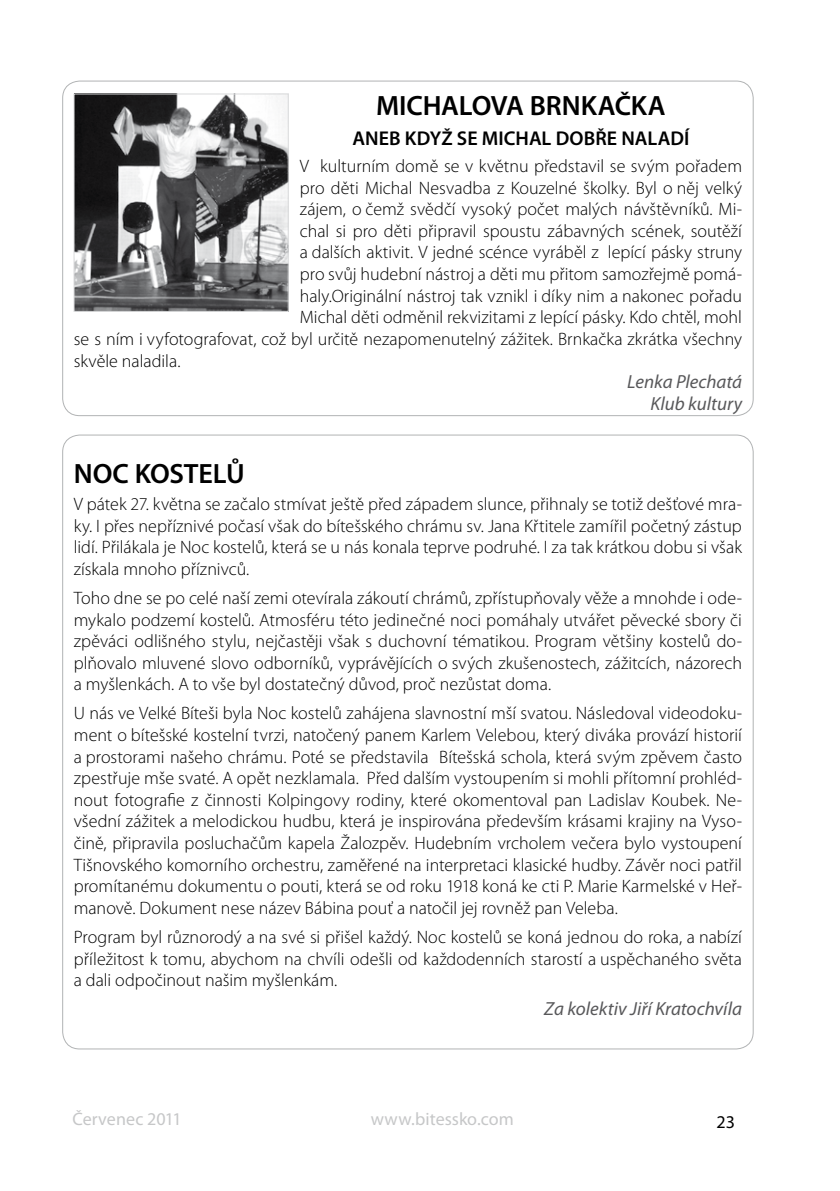
<style>
.page{position:relative;width:840px;height:1191px;background:#fff}
.page>*{position:absolute;margin:0;border:0;box-sizing:border-box;transform-origin:0 0}
.t1{font:600 28px "Myriad Pro";letter-spacing:-.005em;color:#000}
.t2{font:600 20px "Myriad Pro";letter-spacing:.005em;color:#000}
.t3{font:italic 19px/21.6px "Myriad Pro";color:#58585a;text-align:right}
.t4{font:300 18px/21.6px "Myriad Pro";color:#000;text-align:justify}
.t5{font:18px "Myriad Pro";letter-spacing:.005em;color:#c6c7c8}
.t6{font:18px "Myriad Pro";color:#000}
</style>
<div class="page">
<img style="left:76px;top:96px;width:210px;height:214px">
<div style="left:74px;top:94px;width:214px;height:218px;border:1px solid #d9dadb"></div>
<h1 class="t1" style="left:376px;top:87px;width:291px">MICHALOVA BRNKAČKA</h1>
<p class="t2" style="left:352px;top:125px;width:338px">ANEB KDYŽ SE MICHAL DOBŘE NALADÍ</p>
<p class="t4" style="left:300px;top:155px;width:443px">V kulturním domě se v květnu představil se svým pořadem</p>
<p class="t4" style="left:300px;top:177px;width:443px">pro děti Michal Nesvadba z Kouzelné školky. Byl o něj velký</p>
<p class="t4" style="left:300px;top:199px;width:443px">zájem, o čemž svědčí vysoký počet malých návštěvníků. Mi-</p>
<p class="t4" style="left:300px;top:220px;width:443px">chal si pro děti připravil spoustu zábavných scének, soutěží</p>
<p class="t4" style="left:300px;top:242px;width:443px">a dalších aktivit. V jedné scénce vyráběl z lepící pásky struny</p>
<p class="t4" style="left:300px;top:263px;width:443px">pro svůj hudební nástroj a děti mu přitom samozřejmě pomá-</p>
<p class="t4" style="left:300px;top:285px;width:443px">haly.Originální nástroj tak vznikl i díky nim a nakonec pořadu</p>
<p class="t4" style="left:300px;top:307px;width:443px">Michal děti odměnil rekvizitami z lepící pásky. Kdo chtěl, mohl</p>
<p class="t4" style="left:74px;top:328px;width:669px">se s ním i vyfotografovat, což byl určitě nezapomenutelný zážitek. Brnkačka zkrátka všechny</p>
<p class="t4" style="left:74px;top:350px;width:108px">skvěle naladila.</p>
<p class="t3" style="left:627px;top:371px;width:116px">Lenka Plechatá<br>Klub kultury</p>
<h1 class="t1" style="left:74px;top:456px;width:172px">NOC KOSTELŮ</h1>
<p class="t4" style="left:74px;top:494px;width:669px">V pátek 27. května se začalo stmívat ještě před západem slunce, přihnaly se totiž dešťové mra&shy;ky. I přes nepříznivé počasí však do bítešského chrámu sv. Jana Křtitele zamířil početný zástup lidí. Přilákala je Noc kostelů, která se u nás konala teprve podruhé. I za tak krátkou dobu si však získala mnoho příznivců.</p>
<p class="t4" style="left:74px;top:587px;width:669px">Toho dne se po celé naší zemi otevírala zákoutí chrámů, zpřístupňovaly věže a mnohde i ode&shy;mykalo podzemí kostelů. Atmosféru této jedinečné noci pomáhaly utvářet pěvecké sbory či zpěváci odlišného stylu, nejčastěji však s duchovní tématikou. Program většiny kostelů do&shy;plňovalo mluvené slovo odborníků, vyprávějících o svých zkušenostech, zážitcích, názorech a myšlenkách. A to vše byl dostatečný důvod, proč nezůstat doma.</p>
<p class="t4" style="left:74px;top:703px;width:669px">U nás ve Velké Bíteši byla Noc kostelů zahájena slavnostní mší svatou. Následoval videodoku&shy;ment o bítešské kostelní tvrzi, natočený panem Karlem Velebou, který diváka provází historií a prostorami našeho chrámu. Poté se představila Bítešská schola, která svým zpěvem často zpestřuje mše svaté. A opět nezklamala. Před dalším vystoupením si mohli přítomní prohléd&shy;nout fotografie z činnosti Kolpingovy rodiny, které okomentoval pan Ladislav Koubek. Ne&shy;všední zážitek a melodickou hudbu, která je inspirována především krásami krajiny na Vyso&shy;čině, připravila posluchačům kapela Žalozpěv. H udebním vrcholem večera bylo vystoupení Tišnovského komorního orchestru, zaměřené na interpretaci klasické hudby. Závěr noci patřil promítanému dokumentu o pouti, která se od roku 1918 koná ke cti P. Marie Karmelské v Heř&shy;manově. Dokument nese název Bábina pouť a natočil jej rovněž pan Veleba.</p>
<p class="t4" style="left:74px;top:926px;width:669px">Program byl různorodý a na své si přišel každý. Noc kostelů se koná jednou do roka, a nabízí příležitost k tomu, abychom na chvíli odešli od každodenních starostí a uspěchaného světa a dali odpočinout našim myšlenkám.</p>
<p class="t3" style="left:544px;top:997px;width:199px">Za kolektiv Jiří Kratochvíla</p>
<p class="t5" style="left:72px;top:1107px;width:111px">Červenec 2011</p>
<p class="t5" style="left:370px;top:1107px;width:144px">www.bitessko.com</p>
<p class="t6" style="left:716px;top:1110px;width:20px">23</p>
</div>
